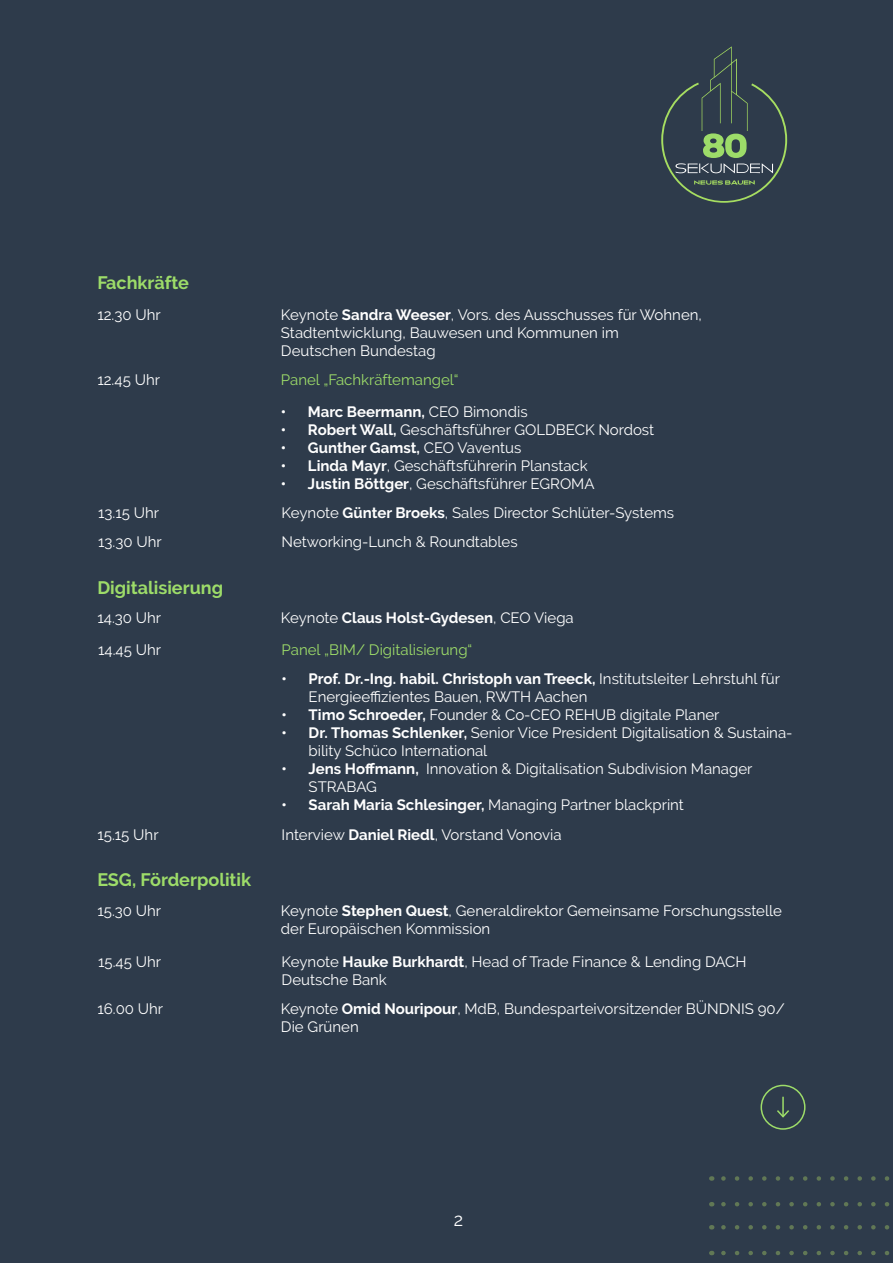
<style>
.page{position:relative;width:893px;height:1263px;background:#fff}
.page>*{position:absolute;margin:0;border:0;box-sizing:border-box;transform-origin:0 0}
.t1{font:700 18px "Raleway";color:#9ddc69}
.t2{font:18px "Raleway";color:#fff}
.t3{font:15px/18px "Raleway";color:#fff}
.t4{font:700 15px "Raleway";color:#fff}
.t5{font:15px "Raleway";color:#9ddc69}
.s1{font-weight:700}
.s2{font-weight:400}
</style>
<div class="page">
<div style="left:0;top:0;width:893px;height:1262px;background:#2e3b4b"></div>
<svg style="left:721px;top:1251px;width:169px;height:4px"></svg>
<svg style="left:721px;top:1202px;width:169px;height:4px"></svg>
<svg style="left:721px;top:1225px;width:169px;height:4px"></svg>
<svg style="left:721px;top:1176px;width:169px;height:5px"></svg>
<svg style="left:661px;top:46px;width:126px;height:157px"></svg>
<svg style="left:777px;top:1097px;width:12px;height:21px"></svg>
<div style="left:760px;top:1085px;width:45px;height:45px;border:2px solid #9ddc69;border-radius:50%"></div>
<p class="t1" style="left:97px;top:272px;width:93px">Fachkräfte</p>
<p class="t3" style="left:97px;top:306px;width:65px">12.30 Uhr</p>
<p class="t3" style="left:281px;top:306px;width:422px">Keynote <span class="s1">Sandra Weeser</span>, Vors. des Ausschusses für Wohnen,<br>Stadtentwicklung, Bauwesen und Kommunen im<br>Deutschen Bundestag</p>
<p class="t3" style="left:97px;top:371px;width:64px">12.45 Uhr</p>
<p class="t5" style="left:281px;top:371px;width:179px">Panel „Fachkräftemangel“</p>
<p class="t4" style="left:281px;top:403px;width:248px">• Marc Beermann, <span class="s2">CEO Bimondis</span></p>
<p class="t3" style="left:281px;top:421px;width:375px"><span class="s1">• Robert Wall,</span> Geschäftsführer GOLDBECK Nordost</p>
<p class="t4" style="left:281px;top:439px;width:242px">• Gunther Gamst, <span class="s2">CEO Vaventus</span></p>
<p class="t3" style="left:281px;top:457px;width:308px"><span class="s1">• Linda Mayr</span>, Geschäftsführerin Planstack</p>
<p class="t3" style="left:281px;top:475px;width:315px"><span class="s1">• Justin Böttger</span>, Geschäftsführer EGROMA</p>
<p class="t3" style="left:98px;top:504px;width:63px">13.15 Uhr</p>
<p class="t3" style="left:282px;top:504px;width:394px">Keynote <span class="s1">Günter Broeks</span>, Sales Director Schlüter-Systems</p>
<p class="t3" style="left:98px;top:533px;width:65px">13.30 Uhr</p>
<p class="t3" style="left:282px;top:533px;width:237px">Networking-Lunch &amp; Roundtables</p>
<p class="t1" style="left:97px;top:578px;width:127px">Digitalisierung</p>
<p class="t3" style="left:97px;top:609px;width:65px">14.30 Uhr</p>
<p class="t4" style="left:281px;top:609px;width:294px"><span class="s2">Keynote</span> Claus Holst-Gydesen<span class="s2">, CEO Viega</span></p>
<p class="t3" style="left:98px;top:641px;width:64px">14.45 Uhr</p>
<p class="t5" style="left:282px;top:641px;width:192px">Panel „BIM/ Digitalisierung“</p>
<p class="t3" style="left:309px;top:670px;width:473px;text-indent:-27px"><span class="s1">• Prof. Dr.-Ing. habil. Christoph van Treeck,</span> Institutsleiter Lehrstuhl für<br>Energieeffizientes Bauen, RWTH Aachen</p>
<p class="t3" style="left:282px;top:706px;width:439px"><span class="s1">• Timo Schroeder,</span> Founder &amp; Co-CEO REHUB digitale Planer</p>
<p class="t3" style="left:309px;top:724px;width:485px;text-indent:-27px"><span class="s1">• Dr. Thomas Schlenker,</span> Senior Vice President Digitalisation &amp; Sustaina&shy;bility Schüco International</p>
<p class="t3" style="left:309px;top:760px;width:445px;text-indent:-27px"><span class="s1">• Jens Hoffmann,</span> Innovation &amp; Digitalisation Subdivision Manager<br>STRABAG</p>
<p class="t3" style="left:282px;top:796px;width:404px"><span class="s1">• Sarah Maria Schlesinger,</span> Managing Partner blackprint</p>
<p class="t3" style="left:282px;top:825px;width:281px">Interview <span class="s1">Daniel Riedl</span>, Vorstand Vonovia</p>
<p class="t3" style="left:97px;top:825px;width:63px">15.15 Uhr</p>
<p class="t1" style="left:97px;top:870px;width:155px">ESG, Förderpolitik</p>
<p class="t3" style="left:97px;top:901px;width:65px">15.30 Uhr</p>
<p class="t3" style="left:281px;top:901px;width:503px">Keynote <span class="s1">Stephen Quest</span>, Generaldirektor Gemeinsame Forschungsstelle der Europäischen Kommission</p>
<p class="t3" style="left:98px;top:952px;width:64px">15.45 Uhr</p>
<p class="t3" style="left:282px;top:952px;width:466px">Keynote <span class="s1">Hauke Burkhardt</span>, Head of Trade Finance &amp; Lending DACH<br>Deutsche Bank</p>
<p class="t3" style="left:97px;top:999px;width:67px">16.00 Uhr</p>
<p class="t3" style="left:281px;top:999px;width:505px">Keynote <span class="s1">Omid Nouripour</span>, MdB, Bundesparteivorsitzender BÜNDNIS 90/<br>Die Grünen</p>
<p class="t2" style="left:454px;top:1209px;width:11px">2</p>
</div>
